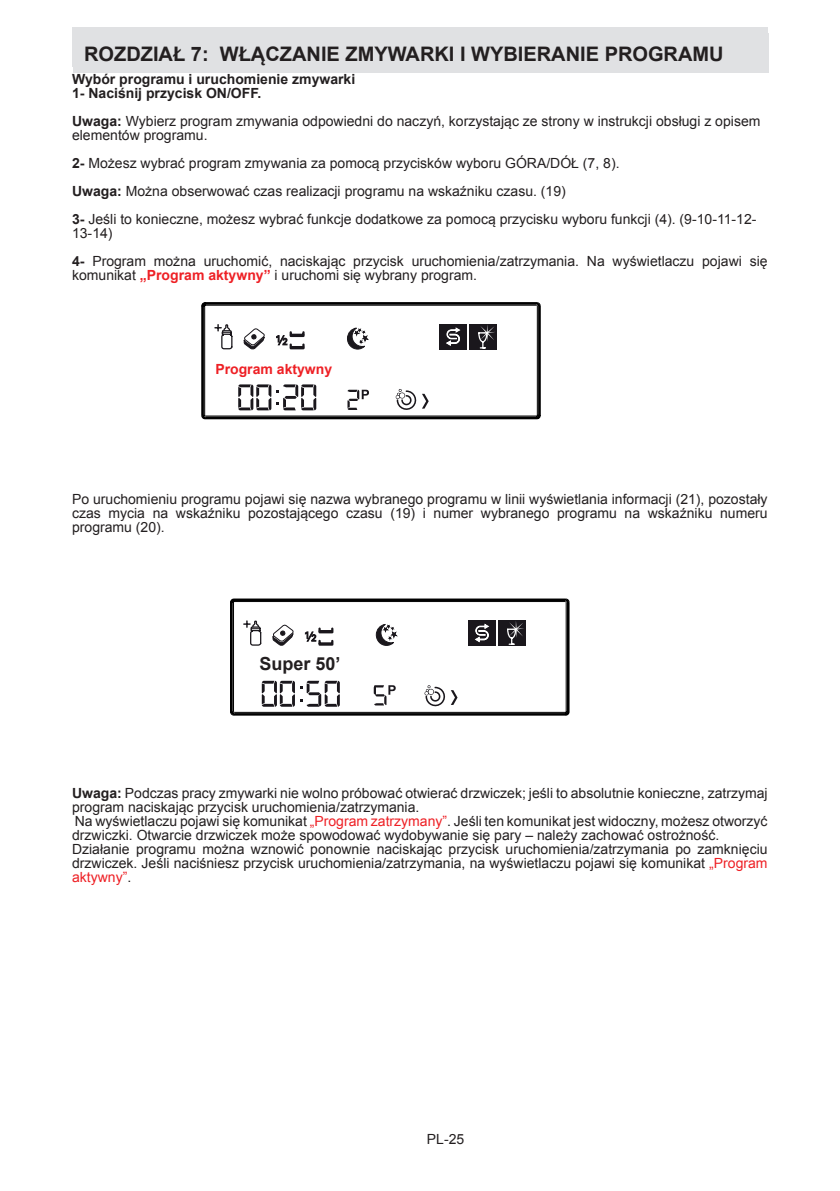
<style>
.page{position:relative;width:840px;height:1191px;background:#fff}
.page>*{position:absolute;margin:0;border:0;box-sizing:border-box;transform-origin:0 0}
.t1{font:700 20px "Arial";color:#231f20}
.normal_yazı{font:700 18px "Arial";color:#231f20}
.normal_yazı-2{font:14px/14px "Arial";color:#231f20}
.normal_yazı-3{font:700 14px "Arial";color:#231f20}
.normal_yazı-4{font:700 14px "Arial";color:#ee2025}
.s1{font-weight:700}
.s2{font-weight:700;color:#ee2025}
.s3{color:#ee2025}
</style>
<div class="page">
<div style="left:72px;top:27px;width:695px;height:40px;background:#e0e1e3"></div>
<div style="left:73px;top:33px;width:695px;height:39px;background:#e0e1e3"></div>
<svg style="left:201px;top:302px;width:339px;height:117px"></svg>
<svg style="left:230px;top:598px;width:339px;height:117px"></svg>
<p class="t1" style="left:84px;top:41px;width:640px">ROZDZIAŁ 7: WŁĄCZANIE ZMYWARKI I WYBIERANIE PROGRAMU</p>
<p class="normal_yazı-3" style="left:72px;top:70px;width:284px">Wybór programu i uruchomienie zmywarki</p>
<p class="normal_yazı-3" style="left:72px;top:84px;width:191px">1- Naciśnij przycisk ON/OFF.</p>
<p class="normal_yazı-2" style="left:72px;top:114px;width:689px"><span class="s1">Uwaga:</span> Wybierz program zmywania odpowiedni do naczyń, korzystając ze strony w instrukcji obsługi z opisem elementów programu.</p>
<p class="normal_yazı-2" style="left:72px;top:156px;width:548px"><span class="s1">2-</span> Możesz wybrać program zmywania za pomocą przycisków wyboru GÓRA/DÓŁ (7, 8).</p>
<p class="normal_yazı-2" style="left:72px;top:184px;width:495px"><span class="s1">Uwaga:</span> Można obserwować czas realizacji programu na wskaźniku czasu. (19)</p>
<p class="normal_yazı-2" style="left:72px;top:212px;width:685px"><span class="s1">3-</span> Jeśli to konieczne, możesz wybrać funkcje dodatkowe za pomocą przycisku wyboru funkcji (4). (9-10-11-12-<br>13-14)</p>
<p class="normal_yazı-2" style="left:72px;top:254px;width:696px"><span class="s1">4-</span> Program można uruchomić, naciskając przycisk uruchomienia/zatrzymania. Na wyświetlaczu pojawi się komunikat <span class="s2">„Program aktywny”</span> i uruchomi się wybrany program.</p>
<p class="normal_yazı-4" style="left:215px;top:360px;width:118px">Program aktywny</p>
<p class="normal_yazı-2" style="left:72px;top:492px;width:696px;text-align:justify">Po uruchomieniu programu pojawi się nazwa wybranego programu w linii wyświetlania informacji (21), pozostały czas mycia na wskaźniku pozostającego czasu (19) i numer wybranego programu na wskaźniku numeru programu (20).</p>
<p class="normal_yazı" style="left:259px;top:652px;width:83px">Super 50’</p>
<p class="normal_yazı-2" style="left:72px;top:786px;width:696px"><span class="s1">Uwaga:</span> Podczas pracy zmywarki nie wolno próbować otwierać drzwiczek; jeśli to absolutnie konieczne, zatrzymaj program naciskając przycisk uruchomienia/zatrzymania.</p>
<p class="normal_yazı-2" style="left:72px;top:814px;width:696px">Na wyświetlaczu pojawi się komunikat <span class="s3">„Program zatrzymany”</span>. Jeśli ten komunikat jest widoczny, możesz otworzyć drzwiczki. Otwarcie drzwiczek może spowodować wydobywanie się pary – należy zachować ostrożność.</p>
<p class="normal_yazı-2" style="left:72px;top:842px;width:696px;text-align:justify">Działanie programu można wznowić ponownie naciskając przycisk uruchomienia/zatrzymania po zamknięciu drzwiczek. Jeśli naciśniesz przycisk uruchomienia/zatrzymania, na wyświetlaczu pojawi się komunikat <span class="s3">„Program aktywny”</span>.</p>
<p class="normal_yazı-2" style="left:426px;top:1132px;width:39px">PL-25</p>
</div>
